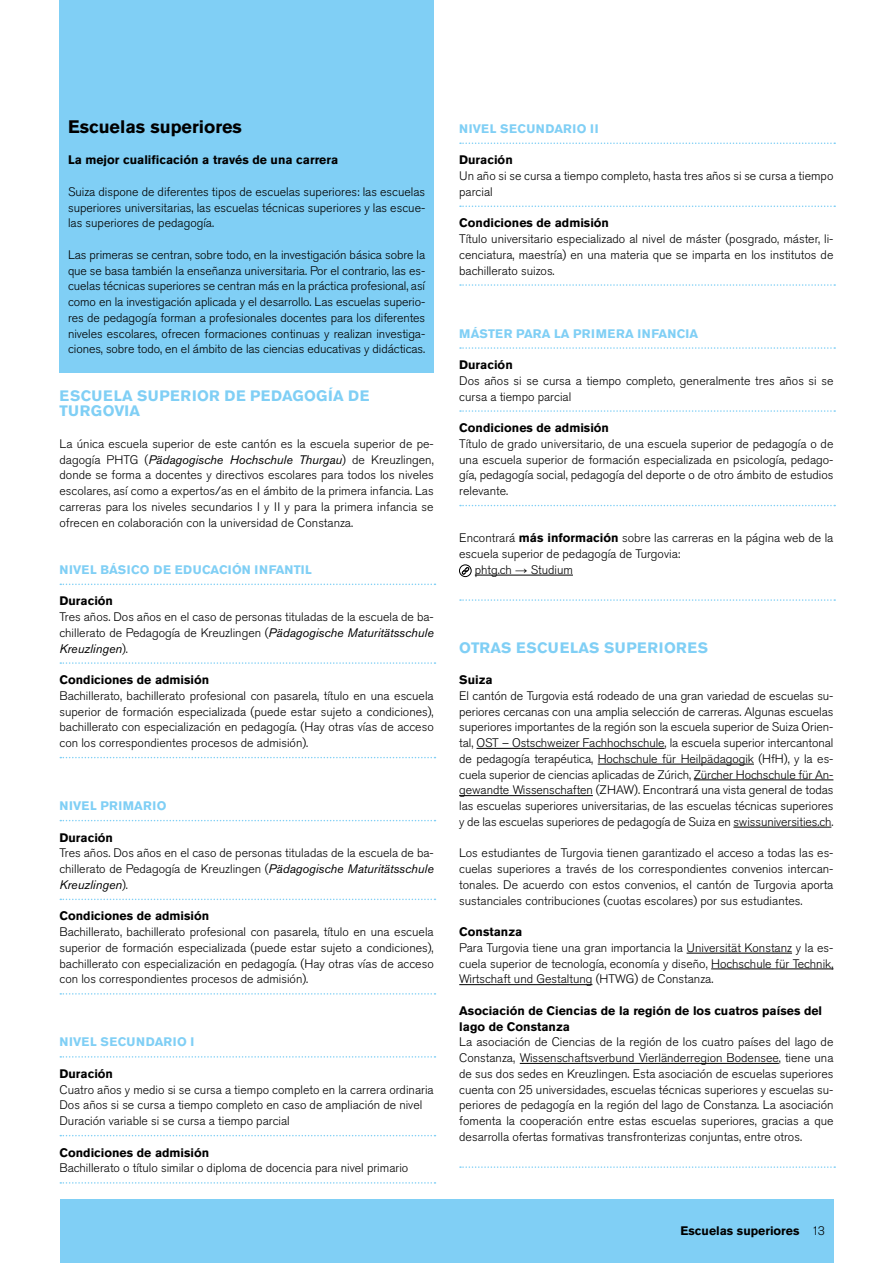
<style>
.page{position:relative;width:893px;height:1263px;background:#fff}
.page>*{position:absolute;margin:0;border:0;box-sizing:border-box;transform-origin:0 0}
.t1{font:700 18px "Akzidenz Grotesk Pro";color:#000}
.t2{font:700 15px/15.8px "Akzidenz Grotesk Pro";letter-spacing:.03em;color:#80cff5}
.t3{font:300 12.3px/15.8px "Akzidenz Grotesk Pro";color:#000;text-align:justify}
.t4{font:700 12.3px/15.8px "Akzidenz Grotesk Pro";color:#000}
.t5{font:700 12.3px "Akzidenz Grotesk Pro";letter-spacing:.01em;color:#80cff5}
.t6{font:700 12.3px "Akzidenz Grotesk Pro";letter-spacing:.03em;color:#80cff5}
.s1{font-weight:400;font-style:italic}
.s2{font-weight:700}
.s3{font-family:"Arial";font-weight:400}
.s4{font-weight:300}
</style>
<div class="page">
<div style="left:60px;top:0;width:374px;height:372px;background:#80cff5"></div>
<svg style="left:60px;top:584px;width:375px;height:1px"></svg>
<svg style="left:60px;top:662px;width:375px;height:2px"></svg>
<svg style="left:60px;top:757px;width:375px;height:1px"></svg>
<svg style="left:60px;top:820px;width:375px;height:1px"></svg>
<svg style="left:60px;top:899px;width:375px;height:1px"></svg>
<svg style="left:60px;top:993px;width:375px;height:2px"></svg>
<svg style="left:60px;top:1056px;width:375px;height:2px"></svg>
<svg style="left:60px;top:1135px;width:375px;height:1px"></svg>
<svg style="left:60px;top:1182px;width:375px;height:2px"></svg>
<hr style="left:475px;top:575px;width:98px;height:1px;background:#000">
<hr style="left:476px;top:748px;width:189px;height:1px;background:#000">
<hr style="left:598px;top:764px;width:156px;height:1px;background:#000">
<hr style="left:694px;top:779px;width:139px;height:1px;background:#000">
<hr style="left:459px;top:795px;width:134px;height:1px;background:#000">
<hr style="left:733px;top:827px;width:98px;height:1px;background:#000">
<hr style="left:687px;top:953px;width:105px;height:1px;background:#000">
<hr style="left:711px;top:968px;width:122px;height:1px;background:#000">
<hr style="left:459px;top:984px;width:133px;height:1px;background:#000">
<hr style="left:520px;top:1063px;width:259px;height:1px;background:#000">
<svg style="left:460px;top:143px;width:375px;height:1px"></svg>
<svg style="left:460px;top:206px;width:375px;height:1px"></svg>
<svg style="left:460px;top:284px;width:375px;height:2px"></svg>
<svg style="left:460px;top:347px;width:375px;height:2px"></svg>
<svg style="left:460px;top:410px;width:375px;height:2px"></svg>
<svg style="left:460px;top:505px;width:375px;height:1px"></svg>
<div style="left:459px;top:565px;width:12px;height:12px;border:1px solid #000;border-radius:50%"></div>
<svg style="left:462px;top:567px;width:7px;height:8px"></svg>
<svg style="left:460px;top:599px;width:375px;height:2px"></svg>
<svg style="left:460px;top:1166px;width:375px;height:2px"></svg>
<div style="left:60px;top:1199px;width:773px;height:64px;background:#80cff5"></div>
<h1 class="t1" style="left:68px;top:115px;width:175px">Escuelas superiores</h1>
<p class="t4" style="left:68px;top:152px;width:272px">La mejor cualificación a través de una carrera</p>
<p class="t3" style="left:68px;top:184px;width:359px">Suiza dispone de diferentes tipos de escuelas superiores: las escuelas superiores universitarias, las escuelas técnicas superiores y las escue&shy;las superiores de pedagogía.</p>
<p class="t3" style="left:68px;top:247px;width:359px">Las primeras se centran, sobre todo, en la investigación básica sobre la que se basa también la enseñanza universitaria. Por el contrario, las es&shy;cuelas técnicas superiores se centran más en la práctica profesional, así como en la investigación aplicada y el desarrollo. Las escuelas superio&shy;res de pedagogía forman a profesionales docentes para los diferentes niveles escolares, ofrecen formaciones continuas y realizan investiga&shy;ciones, sobre todo, en el ámbito de las ciencias educativas y didácticas.</p>
<p class="t2" style="left:60px;top:387px;width:312px">ESCUELA SUPERIOR DE PEDAGOGÍA DE<br>TURGOVIA</p>
<p class="t3" style="left:60px;top:436px;width:376px">La única escuela superior de este cantón es la escuela superior de pe&shy;dagogía PHTG (<span class="s1">Pädagogische Hochschule Thurgau</span>) de Kreuzlingen, donde se forma a docentes y directivos escolares para todos los niveles escolares, así como a expertos/as en el ámbito de la primera infancia. Las carreras para los niveles secundarios I y II y para la primera infancia se ofrecen en colaboración con la universidad de Constanza.</p>
<p class="t5" style="left:60px;top:561px;width:254px">NIVEL BÁSICO DE EDUCACIÓN INFANTIL</p>
<p class="t4" style="left:60px;top:593px;width:55px">Duración</p>
<p class="t3" style="left:60px;top:609px;width:376px">Tres años. Dos años en el caso de personas tituladas de la escuela de ba&shy;chillerato de Pedagogía de Kreuzlingen (<span class="s1">Pädagogische Maturitätsschule Kreuzlingen</span>).</p>
<p class="t4" style="left:60px;top:672px;width:151px">Condiciones de admisión</p>
<p class="t3" style="left:60px;top:688px;width:376px">Bachillerato, bachillerato profesional con pasarela, título en una escuela superior de formación especializada (puede estar sujeto a condiciones), bachillerato con especialización en pedagogía. (Hay otras vías de acceso con los correspondientes procesos de admisión).</p>
<p class="t6" style="left:60px;top:798px;width:108px">NIVEL PRIMARIO</p>
<p class="t4" style="left:60px;top:829px;width:55px">Duración</p>
<p class="t3" style="left:60px;top:845px;width:376px">Tres años. Dos años en el caso de personas tituladas de la escuela de ba&shy;chillerato de Pedagogía de Kreuzlingen (<span class="s1">Pädagogische Maturitätsschule Kreuzlingen</span>).</p>
<p class="t4" style="left:60px;top:908px;width:151px">Condiciones de admisión</p>
<p class="t3" style="left:60px;top:924px;width:376px">Bachillerato, bachillerato profesional con pasarela, título en una escuela superior de formación especializada (puede estar sujeto a condiciones), bachillerato con especialización en pedagogía. (Hay otras vías de acceso con los correspondientes procesos de admisión).</p>
<p class="t6" style="left:60px;top:1034px;width:136px">NIVEL SECUNDARIO I</p>
<p class="t4" style="left:60px;top:1065px;width:55px">Duración</p>
<p class="t3" style="left:60px;top:1081px;width:376px;text-align:left">Cuatro años y medio si se cursa a tiempo completo en la carrera ordinaria<br>Dos años si se cursa a tiempo completo en caso de ampliación de nivel<br>Duración variable si se cursa a tiempo parcial</p>
<p class="t4" style="left:60px;top:1144px;width:151px">Condiciones de admisión</p>
<p class="t3" style="left:60px;top:1160px;width:350px">Bachillerato o título similar o diploma de docencia para nivel primario</p>
<p class="t6" style="left:459px;top:120px;width:141px">NIVEL SECUNDARIO II</p>
<p class="t4" style="left:459px;top:152px;width:55px">Duración</p>
<p class="t3" style="left:459px;top:168px;width:376px">Un año si se cursa a tiempo completo, hasta tres años si se cursa a tiempo parcial</p>
<p class="t4" style="left:459px;top:215px;width:151px">Condiciones de admisión</p>
<p class="t3" style="left:459px;top:231px;width:376px">Título universitario especializado al nivel de máster (posgrado, máster, li&shy;cenciatura, maestría) en una materia que se imparta en los institutos de bachillerato suizos.</p>
<p class="t5" style="left:459px;top:325px;width:240px">MÁSTER PARA LA PRIMERA INFANCIA</p>
<p class="t4" style="left:459px;top:357px;width:55px">Duración</p>
<p class="t3" style="left:459px;top:373px;width:376px">Dos años si se cursa a tiempo completo, generalmente tres años si se cursa a tiempo parcial</p>
<p class="t4" style="left:459px;top:420px;width:151px">Condiciones de admisión</p>
<p class="t3" style="left:459px;top:436px;width:376px">Título de grado universitario, de una escuela superior de pedagogía o de una escuela superior de formación especializada en psicología, pedago&shy;gía, pedagogía social, pedagogía del deporte o de otro ámbito de estudios relevante.</p>
<p class="t3" style="left:459px;top:530px;width:376px">Encontrará <span class="s2">más información</span> sobre las carreras en la página web de la</p>
<p class="t3" style="left:459px;top:546px;width:223px">escuela superior de pedagogía de Turgovia:</p>
<p class="t3" style="left:475px;top:562px;width:100px">phtg.ch <span class="s3">→</span> Studium</p>
<p class="t2" style="left:459px;top:639px;width:250px">OTRAS ESCUELAS SUPERIORES</p>
<p class="t4" style="left:459px;top:672px;width:35px">Suiza</p>
<p class="t3" style="left:459px;top:688px;width:376px">El cantón de Turgovia está rodeado de una gran variedad de escuelas su&shy;periores cercanas con una amplia selección de carreras. Algunas escuelas superiores importantes de la región son la escuela superior de Suiza Orien&shy;tal, OST – Ostschweizer Fachhochschule, la escuela superior intercantonal de pedagogía terapéutica, Hochschule für Heilpädagogik (HfH), y la es&shy;cuela superior de ciencias aplicadas de Zúrich, Zürcher Hochschule für An&shy;gewandte Wissenschaften (ZHAW). Encontrará una vista general de todas las escuelas superiores universitarias, de las escuelas técnicas superiores y de las escuelas superiores de pedagogía de Suiza en swissuniversities.ch.</p>
<p class="t3" style="left:459px;top:845px;width:376px">Los estudiantes de Turgovia tienen garantizado el acceso a todas las es&shy;cuelas superiores a través de los correspondientes convenios intercan&shy;tonales. De acuerdo con estos convenios, el cantón de Turgovia aporta sustanciales contribuciones (cuotas escolares) por sus estudiantes.</p>
<p class="t4" style="left:459px;top:924px;width:64px">Constanza</p>
<p class="t3" style="left:459px;top:940px;width:376px">Para Turgovia tiene una gran importancia la Universität Konstanz y la es&shy;cuela superior de tecnología, economía y diseño, Hochschule für Technik, Wirtschaft und Gestaltung (HTWG) de Constanza.</p>
<p class="t4" style="left:459px;top:1002px;width:364px">Asociación de Ciencias de la región de los cuatros países del lago de Constanza</p>
<p class="t3" style="left:459px;top:1034px;width:376px">La asociación de Ciencias de la región de los cuatro países del lago de Constanza, Wissenschaftsverbund Vierländerregion Bodensee, tiene una de sus dos sedes en Kreuzlingen. Esta asociación de escuelas superiores cuenta con 25 universidades, escuelas técnicas superiores y escuelas su&shy;periores de pedagogía en la región del lago de Constanza. La asociación fomenta la cooperación entre estas escuelas superiores, gracias a que desarrolla ofertas formativas transfronterizas conjuntas, entre otros.</p>
<p class="t4" style="left:681px;top:1223px;width:146px">Escuelas superiores <span class="s4">13</span></p>
</div>
